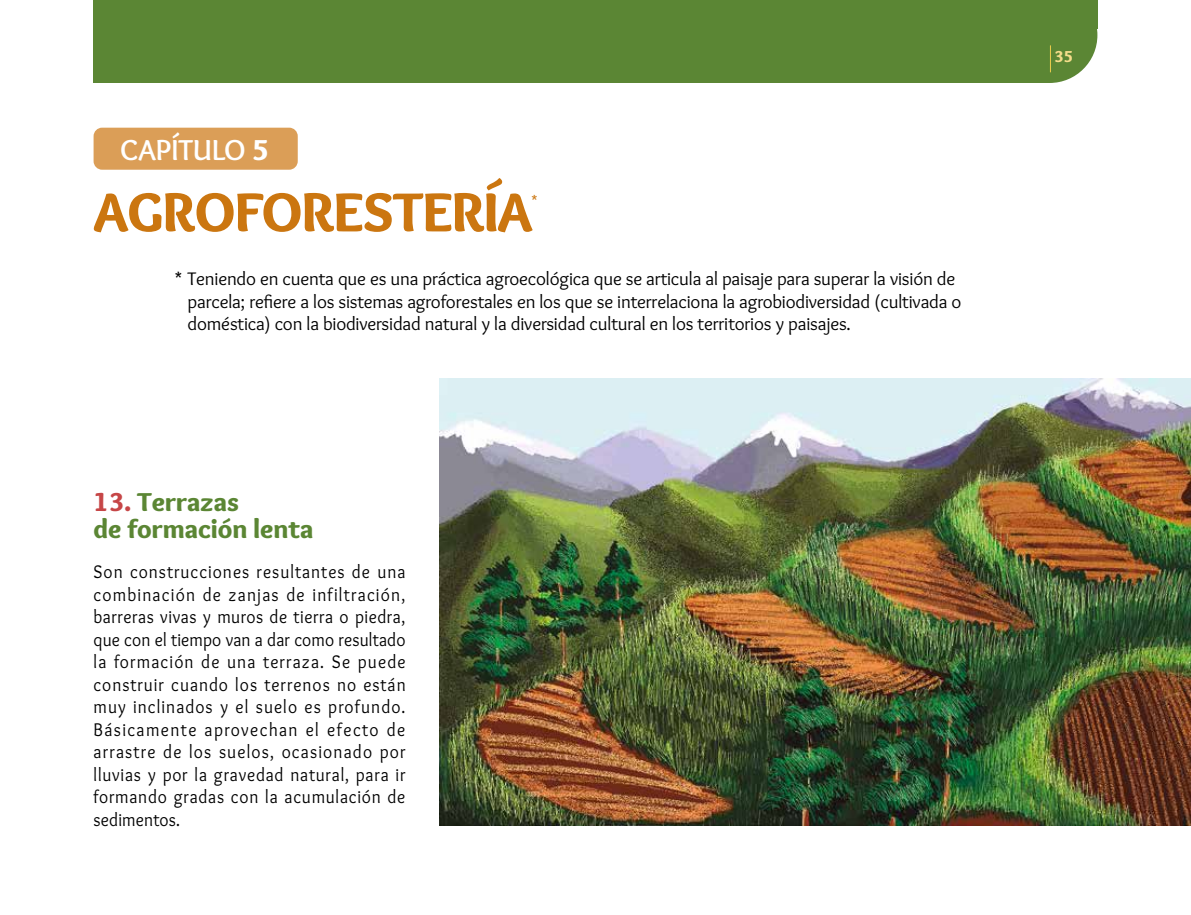
<style>
.page{position:relative;width:1191px;height:915px;background:#fff}
.page>*{position:absolute;margin:0;border:0;box-sizing:border-box;transform-origin:0 0}
.t1{font:900 57px "Overlock";letter-spacing:-.01em;color:#cb7610}
.t2{font:700 30px "Overlock";color:#fff}
.t3{font:900 27px/27px "Overlock";color:#5b8634}
.t4{font:18.9px/22.5px "Overlock";letter-spacing:-.01em;color:#000;text-align:justify;scale:.92 1}
.t5{font:18.9px/22.5px "Overlock";letter-spacing:-.01em;color:#000}
.t6{font:900 16.5px "Overlock";color:#f5dd8b}
.t7{font:15px "Overlock";color:#cb7610}
.s1{font-weight:900}
.s2{font-size:18px}
.s3{color:#c64647}
</style>
<div class="page">
<div style="left:140px;top:29px;width:957px;height:54px;background:#5b8634"></div>
<div style="left:94px;top:0;width:1003px;height:29px;background:#5b8634"></div>
<div style="left:94px;top:0;width:46px;height:83px;background:#5b8634"></div>
<svg style="left:1050px;top:45px;width:1px;height:27px"></svg>
<div style="left:94px;top:128px;width:204px;height:42px;background:#db9e57;border-radius:9px"></div>
<img style="left:439px;top:378px;width:752px;height:447px">
<h2 class="t2" style="left:120px;top:132px;width:151px">CAPÍTULO <span class="s1">5</span></h2>
<h1 class="t1" style="left:94px;top:176px;width:440px">AGROFORESTERÍA</h1>
<p class="t7" style="left:531px;top:192px;width:7px">*</p>
<p class="t5" style="left:188px;top:268px;width:775px;text-indent:-13px"><span class="s2">*</span> Teniendo en cuenta que es una práctica agroecológica que se articula al paisaje para superar la visión de parcela; refiere a los sistemas agroforestales en los que se interrelaciona la agrobiodiversidad (cultivada o doméstica) con la biodiversidad natural y la diversidad cultural en los territorios y paisajes.</p>
<h3 class="t3" style="left:94px;top:487px;width:221px"><span class="s3">13.</span> Terrazas<br>de formación lenta</h3>
<p class="t4" style="left:94px;top:560px;width:341px">Son construcciones resultantes de una combinación de zanjas de infiltración, barreras vivas y muros de tierra o piedra, que con el tiempo van a dar como resultado la formación de una terraza. Se puede construir cuando los terrenos no están muy inclinados y el suelo es profundo.<br>Básicamente aprovechan el efecto de arrastre de los suelos, ocasionado por lluvias y por la gravedad natural, para ir formando gradas con la acumulación de sedimentos.</p>
<p class="t6" style="left:1054px;top:46px;width:20px">35</p>
</div>
